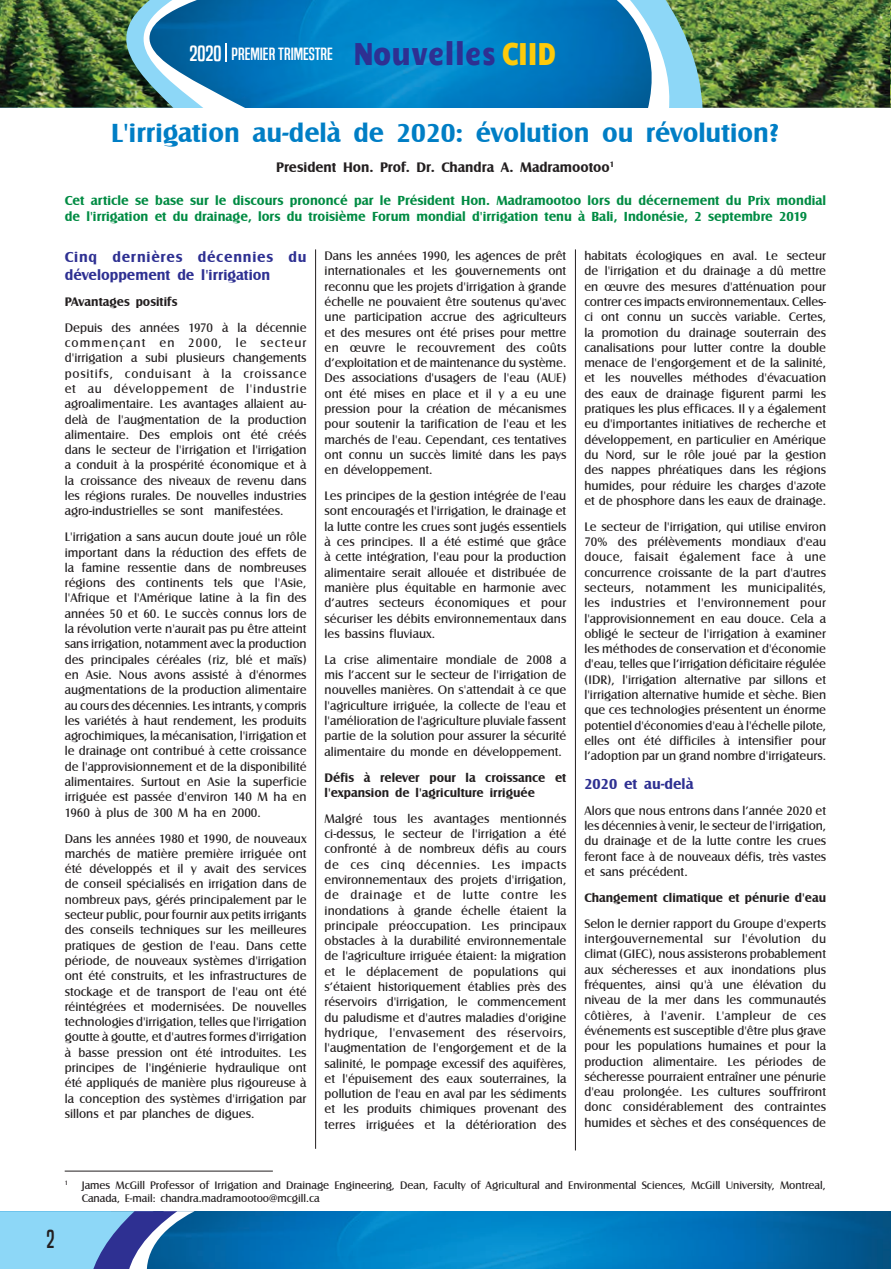
<style>
.page{position:relative;width:891px;height:1269px;background:#fff}
.page>*{position:absolute;margin:0;border:0;box-sizing:border-box;transform-origin:0 0}
.t1{font:31.8px "Candal";color:#2e3092;scale:.8 1}
.t2{font:700 27px "Castle T";color:#007ec5}
.t3{font:24px "Built Titling Rg";color:#231f20}
.t4{font:16.5px "Built Titling Rg";color:#fff;scale:1.18 1}
.t5{font:700 15px/18px "Castle T";color:#2e3092}
.t6{font:700 14.25px "Castle T";color:#231f20}
.t7{font:700 13.5px/16.2px "Castle T";color:#008b43}
.t8{font:12.75px/15.3px "Castle T";color:#231f20;text-align:justify}
.t9{font:700 12.75px/15.3px "Castle T";color:#231f20}
.t10{font:11.25px/13.5px "Castle T";color:#231f20}
.s1{font-size:20.25px}
.s2{color:#feca0a}
</style>
<div class="page">
<img style="left:195px;top:1211px;width:696px;height:58px">
<svg style="left:0;top:1211px;width:195px;height:58px;background:#6ba5d3"></svg>
<img style="left:265px;top:0;width:320px;height:108px">
<img style="left:585px;top:0;width:305px;height:108px">
<img style="left:890px;top:0;width:1px;height:108px">
<hr style="left:575px;top:249px;width:1px;height:901px;background:#231f20">
<hr style="left:315px;top:249px;width:1px;height:900px;background:#231f20">
<hr style="left:65px;top:1171px;width:208px;height:1px;background:#231f20">
<img style="left:0;top:0;width:265px;height:108px">
<p class="t4" style="left:189px;top:44px;width:123px"><span class="s1">2020</span> PREMIER TRIMESTRE</p>
<h1 class="t1" style="left:354px;top:32px;width:254px">Nouvelles <span class="s2">CIID</span></h1>
<h2 class="t2" style="left:111px;top:117px;width:670px">L'irrigation au-delà de 2020: évolution ou révolution?</h2>
<p class="t6" style="left:276px;top:159px;width:340px">President Hon. Prof. Dr. Chandra A. Madramootoo<sup>1</sup></p>
<p class="t7" style="left:65px;top:192px;width:763px">Cet article se base sur le discours prononcé par le Président Hon. Madramootoo lors du décernement du Prix mondial de l'irrigation et du drainage, lors du troisième Forum mondial d'irrigation tenu à Bali, Indonésie, 2 septembre 2019</p>
<p class="t5" style="left:65px;top:248px;width:243px">Cinq dernières décennies du développement de l'irrigation</p>
<p class="t9" style="left:65px;top:294px;width:114px">PAvantages positifs</p>
<p class="t8" style="left:65px;top:320px;width:243px">Depuis des années 1970 à la décennie commençant en 2000, le secteur d'irrigation a subi plusieurs changements positifs, conduisant à la croissance et au développement de l'industrie agroalimentaire. Les avantages allaient au&shy;delà de l'augmentation de la production alimentaire. Des emplois ont été créés dans le secteur de l'irrigation et l'irrigation a conduit à la prospérité économique et à la croissance des niveaux de revenu dans les régions rurales. De nouvelles industries agro-industrielles se sont manifestées.</p>
<p class="t8" style="left:65px;top:530px;width:243px">L'irrigation a sans aucun doute joué un rôle important dans la réduction des effets de la famine ressentie dans de nombreuses régions des continents tels que l'Asie, l'Afrique et l'Amérique latine à la fin des années 50 et 60. Le succès connus lors de la révolution verte n'aurait pas pu être atteint sans irrigation, notamment avec la production des principales céréales (riz, blé et maïs) en Asie. Nous avons assisté à d'énormes augmentations de la production alimentaire au cours des décennies. Les intrants, y compris les variétés à haut rendement, les produits agrochimiques, la mécanisation, l'irrigation et le drainage ont contribué à cette croissance de l'approvisionnement et de la disponibilité alimentaires. Surtout en Asie la superficie irriguée est passée d'environ 140 M ha en 1960 à plus de 300 M ha en 2000.</p>
<p class="t8" style="left:65px;top:831px;width:243px">Dans les années 1980 et 1990, de nouveaux marchés de matière première irriguée ont été développés et il y avait des services de conseil spécialisés en irrigation dans de nombreux pays, gérés principalement par le secteur public, pour fournir aux petits irrigants des conseils techniques sur les meilleures pratiques de gestion de l'eau. Dans cette période, de nouveaux systèmes d'irrigation ont été construits, et les infrastructures de stockage et de transport de l'eau ont été réintégrées et modernisées. De nouvelles technologies d'irrigation, telles que l'irrigation goutte à goutte, et d'autres formes d'irrigation à basse pression ont été introduites. Les principes de l'ingénierie hydraulique ont été appliqués de manière plus rigoureuse à la conception des systèmes d'irrigation par sillons et par planches de digues.</p>
<p class="t8" style="left:325px;top:248px;width:243px">Dans les années 1990, les agences de prêt internationales et les gouvernements ont reconnu que les projets d'irrigation à grande échelle ne pouvaient être soutenus qu'avec une participation accrue des agriculteurs et des mesures ont été prises pour mettre en œuvre le recouvrement des coûts d’exploitation et de maintenance du système.<br>Des associations d'usagers de l'eau (AUE) ont été mises en place et il y a eu une pression pour la création de mécanismes pour soutenir la tarification de l'eau et les marchés de l'eau. Cependant, ces tentatives ont connu un succès limité dans les pays en développement.</p>
<p class="t8" style="left:325px;top:488px;width:243px">Les principes de la gestion intégrée de l'eau sont encouragés et l'irrigation, le drainage et la lutte contre les crues sont jugés essentiels à ces principes. Il a été estimé que grâce à cette intégration, l'eau pour la production alimentaire serait allouée et distribuée de manière plus équitable en harmonie avec d’autres secteurs économiques et pour sécuriser les débits environnementaux dans les bassins fluviaux.</p>
<p class="t8" style="left:325px;top:652px;width:243px">La crise alimentaire mondiale de 2008 a mis l’accent sur le secteur de l'irrigation de nouvelles manières. On s'attendait à ce que l'agriculture irriguée, la collecte de l'eau et l'amélioration de l'agriculture pluviale fassent partie de la solution pour assurer la sécurité alimentaire du monde en développement.</p>
<p class="t9" style="left:325px;top:770px;width:243px">Défis à relever pour la croissance et l'expansion de l'agriculture irriguée</p>
<p class="t8" style="left:325px;top:811px;width:243px">Malgré tous les avantages mentionnés ci-dessus, le secteur de l'irrigation a été confronté à de nombreux défis au cours de ces cinq décennies. Les impacts environnementaux des projets d'irrigation, de drainage et de lutte contre les inondations à grande échelle étaient la principale préoccupation. Les principaux obstacles à la durabilité environnementale de l'agriculture irriguée étaient: la migration et le déplacement de populations qui s’étaient historiquement établies près des réservoirs d'irrigation, le commencement du paludisme et d'autres maladies d'origine hydrique, l'envasement des réservoirs, l'augmentation de l'engorgement et de la salinité, le pompage excessif des aquifères, et l'épuisement des eaux souterraines, la pollution de l'eau en aval par les sédiments et les produits chimiques provenant des terres irriguées et la détérioration des</p>
<p class="t8" style="left:584px;top:248px;width:243px">habitats écologiques en aval. Le secteur de l'irrigation et du drainage a dû mettre en œuvre des mesures d'atténuation pour contrer ces impacts environnementaux. Celles&shy;ci ont connu un succès variable. Certes, la promotion du drainage souterrain des canalisations pour lutter contre la double menace de l'engorgement et de la salinité, et les nouvelles méthodes d'évacuation des eaux de drainage figurent parmi les pratiques les plus efficaces. Il y a également eu d'importantes initiatives de recherche et développement, en particulier en Amérique du Nord, sur le rôle joué par la gestion des nappes phréatiques dans les régions humides, pour réduire les charges d'azote et de phosphore dans les eaux de drainage.</p>
<p class="t8" style="left:584px;top:519px;width:243px">Le secteur de l'irrigation, qui utilise environ 70% des prélèvements mondiaux d'eau douce, faisait également face à une concurrence croissante de la part d'autres secteurs, notamment les municipalités, les industries et l'environnement pour l'approvisionnement en eau douce. Cela a obligé le secteur de l'irrigation à examiner les méthodes de conservation et d'économie d'eau, telles que l’irrigation déficitaire régulée (IDR), l'irrigation alternative par sillons et l'irrigation alternative humide et sèche. Bien que ces technologies présentent un énorme potentiel d'économies d'eau à l'échelle pilote, elles ont été difficiles à intensifier pour l’adoption par un grand nombre d'irrigateurs.</p>
<p class="t5" style="left:584px;top:775px;width:111px">2020 et au-delà</p>
<p class="t8" style="left:584px;top:803px;width:243px">Alors que nous entrons dans l’année 2020 et les décennies à venir, le secteur de l'irrigation, du drainage et de la lutte contre les crues feront face à de nouveaux défis, très vastes et sans précédent.</p>
<p class="t9" style="left:584px;top:890px;width:243px">Changement climatique et pénurie d'eau</p>
<p class="t8" style="left:584px;top:916px;width:243px">Selon le dernier rapport du Groupe d'experts intergouvernemental sur l'évolution du climat (GIEC), nous assisterons probablement aux sécheresses et aux inondations plus fréquentes, ainsi qu'à une élévation du niveau de la mer dans les communautés côtières, à l'avenir. L'ampleur de ces événements est susceptible d'être plus grave pour les populations humaines et pour la production alimentaire. Les périodes de sécheresse pourraient entraîner une pénurie d'eau prolongée. Les cultures souffriront donc considérablement des contraintes humides et sèches et des conséquences de</p>
<h3 class="t3" style="left:46px;top:1225px;width:10px">2</h3>
<p class="t10" style="left:82px;top:1179px;width:746px;text-indent:-17px"><sup>1</sup> James McGill Professor of Irrigation and Drainage Engineering, Dean, Faculty of Agricultural and Environmental Sciences, McGill University, Montreal,<br>Canada, E-mail: chandra.madramootoo@mcgill.ca</p>
</div>
